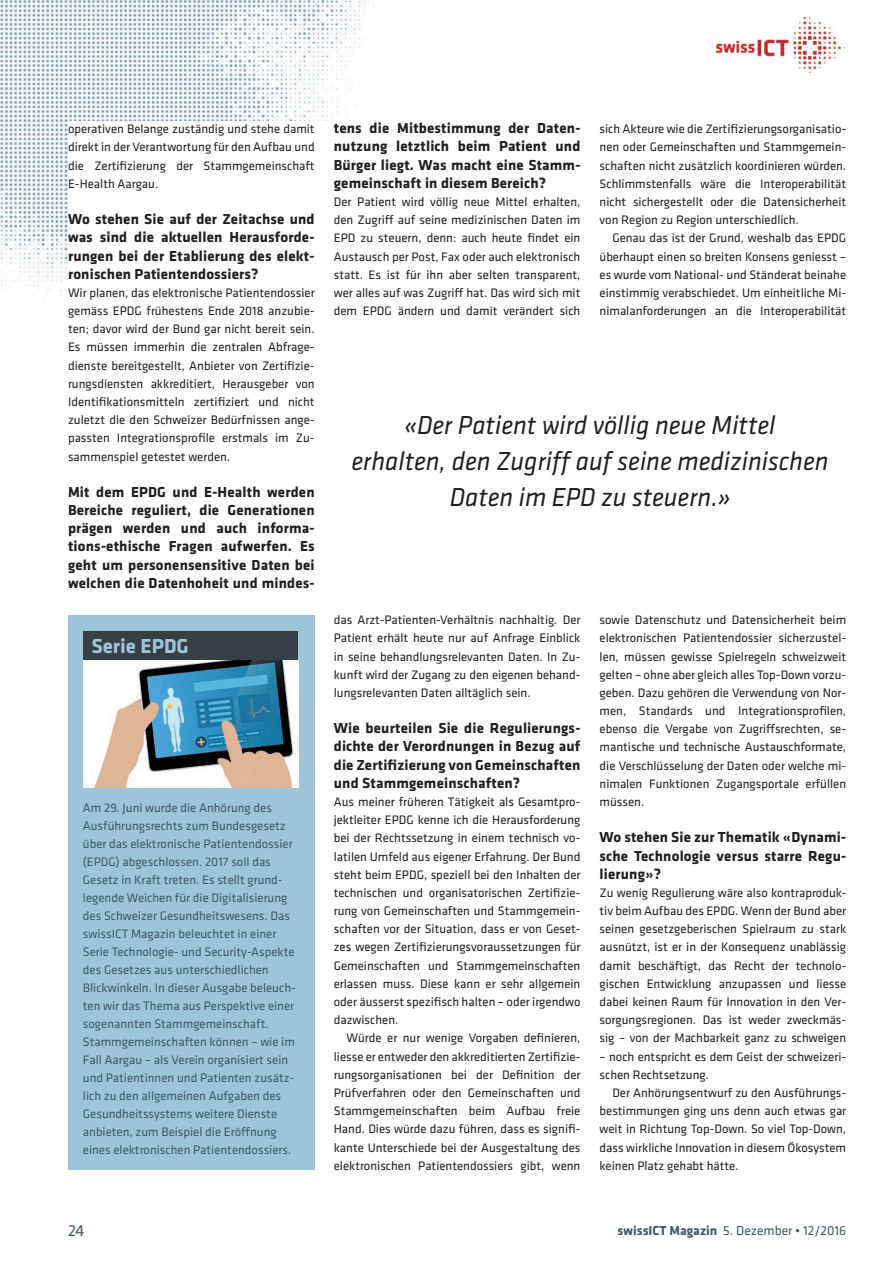
<style>
.page{position:relative;width:893px;height:1263px;background:#fff}
.page>*{position:absolute;margin:0;border:0;box-sizing:border-box;transform-origin:0 0}
.t1{font:italic 27px/36px "Klavika Basic";color:#231f20;text-align:center;scale:.96 1}
.t2{font:700 21px "Klavika Basic";color:#9ec4da}
.t3{font:16.5px "Klavika Basic";color:#405968}
.t4{font:700 15px/18.1px "Klavika Basic";letter-spacing:.01em;color:#231f20;text-align:justify}
.t5{font:13.5px "Klavika Basic";color:#405968}
.t6{font:12.75px/18.1px "Klavika Basic";color:#231f20;text-align:justify}
.t7{font:12.75px/18px "Klavika Basic";color:#405968}
.s1{font-weight:700}
</style>
<div class="page">
<img style="left:717px;top:17px;width:127px;height:56px">
<img style="left:0;top:0;width:374px;height:300px">
<div style="left:68px;top:121px;width:778px;height:1055px;background:#fff"></div>
<div style="left:68px;top:615px;width:247px;height:555px;background:#9ec4da"></div>
<div style="left:83px;top:631px;width:215px;height:29px;background:#363f44"></div>
<img style="left:83px;top:660px;width:215px;height:128px">
<p class="t6" style="left:68px;top:120px;width:248px">operativen Belange zuständig und stehe damit direkt in der Verantwortung für den Aufbau und die Zertifizierung der Stammgemeinschaft E-Health Aargau.</p>
<p class="t4" style="left:68px;top:209px;width:248px">Wo stehen Sie auf der Zeitachse und was sind die aktuellen Herausforde&shy;rungen bei der Etablierung des elekt&shy;ronischen Patientendossiers?</p>
<p class="t6" style="left:68px;top:283px;width:248px">Wir planen, das elektronische Patientendossier gemäss EPDG frühestens Ende 2018 anzubie&shy;ten; davor wird der Bund gar nicht bereit sein.<br>Es müssen immerhin die zentralen Abfrage&shy;dienste bereitgestellt, Anbieter von Zertifizie&shy;rungsdiensten akkreditiert, Herausgeber von Identifikationsmitteln zertifiziert und nicht zuletzt die den Schweizer Bedürfnissen ange&shy;passten Integrationsprofile erstmals im Zu&shy;sammenspiel getestet werden.</p>
<p class="t4" style="left:68px;top:482px;width:248px">Mit dem EPDG und E-Health werden Bereiche reguliert, die Generationen prägen werden und auch informa&shy;tions-ethische Fragen aufwerfen. Es geht um personensensitive Daten bei welchen die Datenhoheit und mindes-</p>
<h2 class="t2" style="left:91px;top:630px;width:99px">Serie EPDG</h2>
<p class="t7" style="left:83px;top:798px;width:214px">Am 29. Juni wurde die Anhörung des Ausführungsrechts zum Bundesgesetz über das elektronische Patientendossier (EPDG) abgeschlossen. 2017 soll das Gesetz in Kraft treten. Es stellt grund&shy;legende Weichen für die Digitalisierung des Schweizer Gesundheitswesens. Das swissICT Magazin beleuchtet in einer Serie Technologie- und Security-Aspekte des Gesetzes aus unterschiedlichen Blickwinkeln. In dieser Ausgabe beleuch&shy;ten wir das Thema aus Perspektive einer sogenannten Stammgemeinschaft.<br>Stammgemeinschaften können – wie im Fall Aargau – als Verein organisiert sein und Patientinnen und Patienten zusätz&shy;lich zu den allgemeinen Aufgaben des Gesundheitssystems weitere Dienste anbieten, zum Beispiel die Eröffnung eines elektronischen Patientendossiers.</p>
<p class="t4" style="left:334px;top:118px;width:248px">tens die Mitbestimmung der Daten&shy;nutzung letztlich beim Patient und Bürger liegt. Was macht eine Stamm&shy;gemeinschaft in diesem Bereich?</p>
<p class="t6" style="left:334px;top:192px;width:248px">Der Patient wird völlig neue Mittel erhalten, den Zugriff auf seine medizinischen Daten im EPD zu steuern, denn: auch heute findet ein Austausch per Post, Fax oder auch elektronisch statt. Es ist für ihn aber selten transparent, wer alles auf was Zugriff hat. Das wird sich mit dem EPDG ändern und damit verändert sich</p>
<p class="t6" style="left:600px;top:119px;width:248px">sich Akteure wie die Zertifizierungsorganisatio&shy;nen oder Gemeinschaften und Stammgemein&shy;schaften nicht zusätzlich koordinieren würden.<br>Schlimmstenfalls wäre die Interoperabilität nicht sichergestellt oder die Datensicherheit von Region zu Region unterschiedlich.</p>
<p class="t6" style="left:600px;top:229px;width:248px;text-indent:13px">Genau das ist der Grund, weshalb das EPDG überhaupt einen so breiten Konsens geniesst – es wurde vom National- und Ständerat beinahe einstimmig verabschiedet. Um einheitliche Mi&shy;nimalanforderungen an die Interoperabilität</p>
<h1 class="t1" style="left:351px;top:406px;width:498px">«Der Patient wird völlig neue Mittel<br>erhalten, den Zugriff auf seine medizinischen<br>Daten im EPD zu steuern.»</h1>
<p class="t6" style="left:334px;top:610px;width:248px">das Arzt-Patienten-Verhältnis nachhaltig. Der Patient erhält heute nur auf Anfrage Einblick in seine behandlungsrelevanten Daten. In Zu&shy;kunft wird der Zugang zu den eigenen behand&shy;lungsrelevanten Daten alltäglich sein.</p>
<p class="t4" style="left:334px;top:718px;width:248px">Wie beurteilen Sie die Regulierungs&shy;dichte der Verordnungen in Bezug auf die Zertifizierung von Gemeinschaften und Stammgemeinschaften?</p>
<p class="t6" style="left:334px;top:792px;width:248px">Aus meiner früheren Tätigkeit als Gesamtpro&shy;jektleiter EPDG kenne ich die Herausforderung bei der Rechtssetzung in einem technisch vo&shy;latilen Umfeld aus eigener Erfahrung. Der Bund steht beim EPDG, speziell bei den Inhalten der technischen und organisatorischen Zertifizie&shy;rung von Gemeinschaften und Stammgemein&shy;schaften vor der Situation, dass er von Geset&shy;zes wegen Zertifizierungsvoraussetzungen für Gemeinschaften und Stammgemeinschaften erlassen muss. Diese kann er sehr allgemein oder äusserst spezifisch halten – oder irgendwo dazwischen.</p>
<p class="t6" style="left:334px;top:1029px;width:248px;text-indent:13px">Würde er nur wenige Vorgaben definieren, liesse er entweder den akkreditierten Zertifizie&shy;rungsorganisationen bei der Definition der Prüfverfahren oder den Gemeinschaften und Stammgemeinschaften beim Aufbau freie Hand. Dies würde dazu führen, dass es signifi&shy;kante Unterschiede bei der Ausgestaltung des elektronischen Patientendossiers gibt, wenn</p>
<p class="t6" style="left:600px;top:610px;width:248px">sowie Datenschutz und Datensicherheit beim elektronischen Patientendossier sicherzustel&shy;len, müssen gewisse Spielregeln schweizweit gelten – ohne aber gleich alles Top-Down vorzu&shy;geben. Dazu gehören die Verwendung von Nor&shy;men, Standards und Integrationsprofilen, ebenso die Vergabe von Zugriffsrechten, se&shy;mantische und technische Austauschformate, die Verschlüsselung der Daten oder welche mi&shy;nimalen Funktionen Zugangsportale erfüllen müssen.</p>
<p class="t4" style="left:600px;top:828px;width:248px">Wo stehen Sie zur Thematik «Dynami&shy;sche Technologie versus starre Regu&shy;lierung»?</p>
<p class="t6" style="left:600px;top:883px;width:248px">Zu wenig Regulierung wäre also kontraproduk&shy;tiv beim Aufbau des EPDG. Wenn der Bund aber seinen gesetzgeberischen Spielraum zu stark ausnützt, ist er in der Konsequenz unablässig damit beschäftigt, das Recht der technolo&shy;gischen Entwicklung anzupassen und liesse dabei keinen Raum für Innovation in den Ver&shy;sorgungsregionen. Das ist weder zweckmäs&shy;sig – von der Machbarkeit ganz zu schweigen</p>
<p class="t6" style="left:600px;top:1047px;width:248px">– noch entspricht es dem Geist der schweizeri&shy;schen Rechtsetzung.</p>
<p class="t6" style="left:600px;top:1083px;width:248px;text-indent:13px">Der Anhörungsentwurf zu den Ausführungs&shy;bestimmungen ging uns denn auch etwas gar weit in Richtung Top-Down. So viel Top-Down, dass wirkliche Innovation in diesem Ökosystem keinen Platz gehabt hätte.</p>
<p class="t3" style="left:68px;top:1220px;width:18px">24</p>
<p class="t5" style="left:618px;top:1222px;width:230px"><span class="s1">swissICT Magazin</span> 5. Dezember • 12/2016</p>
</div>
